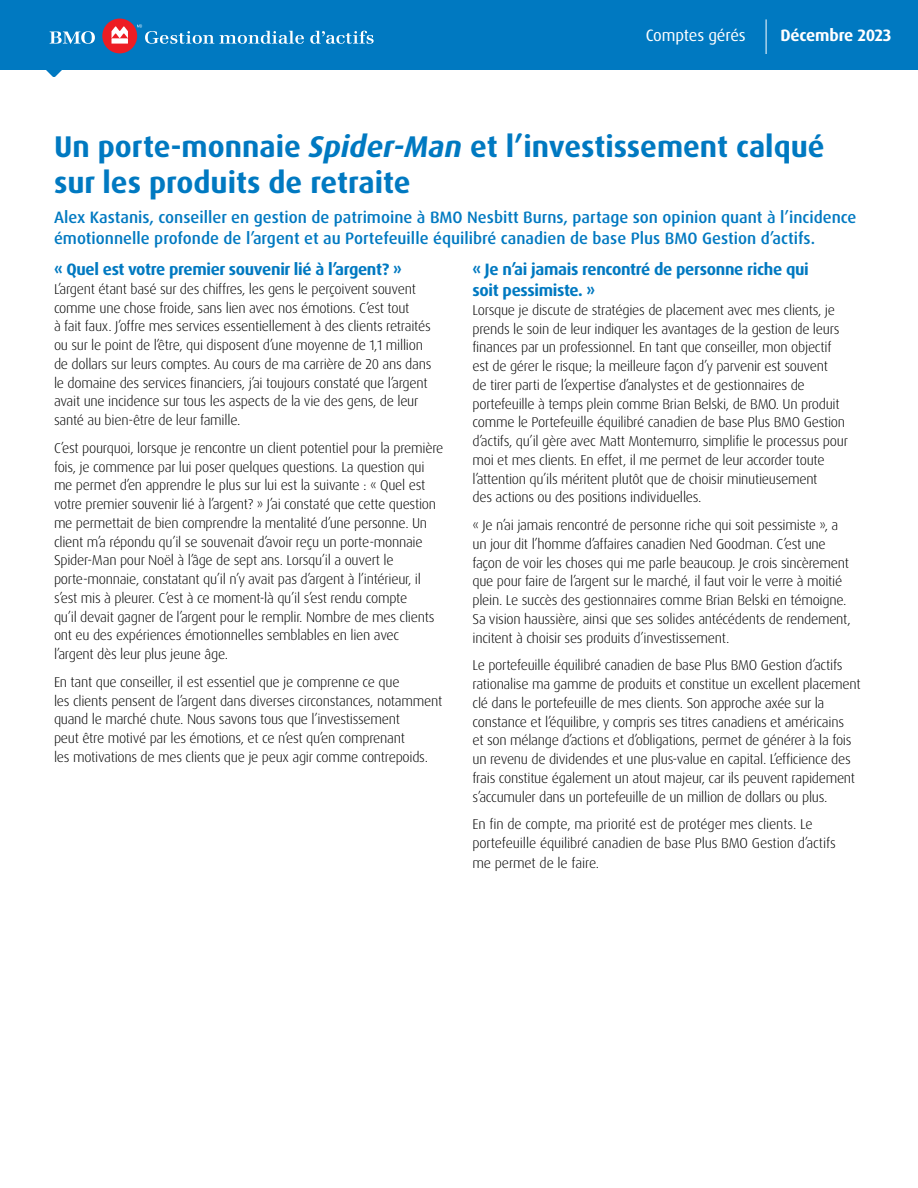
<style>
.page{position:relative;width:918px;height:1188px;background:#fff}
.page>*{position:absolute;margin:0;border:0;box-sizing:border-box;transform-origin:0 0}
.t1{font:700 30px/36px "Dax Pro";color:#0079c1}
.t2{font:500 16.5px/21px "Dax Pro";color:#0079c1}
.t3{font:700 16.5px/21px "Dax Pro";letter-spacing:-.02em;color:#0079c1}
.t4{font:16.5px "Dax Pro";letter-spacing:-.01em;color:#fff}
.t5{font:700 16.5px "Dax Pro";letter-spacing:-.01em;color:#fff}
.t6{font:300 14.25px/18.8px "Dax Pro";letter-spacing:-.02em;color:#000}
.s1{font-style:italic}
</style>
<div class="page">
<div style="left:0;top:0;width:918px;height:69px;background:#0079c1"></div>
<svg style="left:45px;top:69px;width:18px;height:8px"></svg>
<svg style="left:50px;top:31px;width:45px;height:13px"></svg>
<div style="left:102px;top:19px;width:35px;height:34px;background:#ed1d24;border-radius:50%"></div>
<svg style="left:112px;top:26px;width:16px;height:18px"></svg>
<svg style="left:137px;top:25px;width:167px;height:19px"></svg>
<svg style="left:310px;top:31px;width:64px;height:13px"></svg>
<hr style="left:766px;top:19px;width:1px;height:35px;background:#fff">
<p class="t4" style="left:646px;top:25px;width:101px">Comptes gérés</p>
<p class="t5" style="left:780px;top:25px;width:113px">Décembre 2023</p>
<p class="t1" style="left:54px;top:128px;width:772px">Un porte-monnaie <span class="s1">Spider-Man</span> et l’investissement calqué sur les produits de retraite</p>
<p class="t2" style="left:54px;top:207px;width:804px">Alex Kastanis, conseiller en gestion de patrimoine à BMO Nesbitt Burns, partage son opinion quant à l’incidence émotionnelle profonde de l’argent et au Portefeuille équilibré canadien de base Plus BMO Gestion d’actifs.</p>
<p class="t3" style="left:54px;top:259px;width:349px">« Quel est votre premier souvenir lié à l’argent? »</p>
<p class="t6" style="left:54px;top:280px;width:379px">L’argent étant basé sur des chiffres, les gens le perçoivent souvent comme une chose froide, sans lien avec nos émotions. C’est tout<br>à fait faux. J’offre mes services essentiellement à des clients retraités ou sur le point de l’être, qui disposent d’une moyenne de 1,1 million de dollars sur leurs comptes. Au cours de ma carrière de 20 ans dans le domaine des services financiers, j’ai toujours constaté que l’argent avait une incidence sur tous les aspects de la vie des gens, de leur santé au bien-être de leur famille.</p>
<p class="t6" style="left:54px;top:439px;width:391px">C’est pourquoi, lorsque je rencontre un client potentiel pour la première fois, je commence par lui poser quelques questions. La question qui me permet d’en apprendre le plus sur lui est la suivante : « Quel est votre premier souvenir lié à l’argent? » J’ai constaté que cette question me permettait de bien comprendre la mentalité d’une personne. Un client m’a répondu qu’il se souvenait d’avoir reçu un porte-monnaie Spider-Man pour Noël à l’âge de sept ans. Lorsqu’il a ouvert le porte-monnaie, constatant qu’il n’y avait pas d’argent à l’intérieur, il s’est mis à pleurer. C’est à ce moment-là qu’il s’est rendu compte<br>qu’il devait gagner de l’argent pour le remplir. Nombre de mes clients ont eu des expériences émotionnelles semblables en lien avec<br>l’argent dès leur plus jeune âge.</p>
<p class="t6" style="left:54px;top:673px;width:390px">En tant que conseiller, il est essentiel que je comprenne ce que<br>les clients pensent de l’argent dans diverses circonstances, notamment quand le marché chute. Nous savons tous que l’investissement<br>peut être motivé par les émotions, et ce n’est qu’en comprenant<br>les motivations de mes clients que je peux agir comme contrepoids.</p>
<p class="t3" style="left:472px;top:259px;width:338px">« Je n’ai jamais rencontré de personne riche qui soit pessimiste. »</p>
<p class="t6" style="left:472px;top:301px;width:377px">Lorsque je discute de stratégies de placement avec mes clients, je prends le soin de leur indiquer les avantages de la gestion de leurs finances par un professionnel. En tant que conseiller, mon objectif est de gérer le risque; la meilleure façon d’y parvenir est souvent<br>de tirer parti de l’expertise d’analystes et de gestionnaires de portefeuille à temps plein comme Brian Belski, de BMO. Un produit comme le Portefeuille équilibré canadien de base Plus BMO Gestion d’actifs, qu’il gère avec Matt Montemurro, simplifie le processus pour moi et mes clients. En effet, il me permet de leur accorder toute l’attention qu’ils méritent plutôt que de choisir minutieusement<br>des actions ou des positions individuelles.</p>
<p class="t6" style="left:472px;top:516px;width:380px">« Je n’ai jamais rencontré de personne riche qui soit pessimiste », a un jour dit l’homme d’affaires canadien Ned Goodman. C’est une façon de voir les choses qui me parle beaucoup. Je crois sincèrement que pour faire de l’argent sur le marché, il faut voir le verre à moitié plein. Le succès des gestionnaires comme Brian Belski en témoigne.<br>Sa vision haussière, ainsi que ses solides antécédents de rendement, incitent à choisir ses produits d’investissement.</p>
<p class="t6" style="left:472px;top:656px;width:390px">Le portefeuille équilibré canadien de base Plus BMO Gestion d’actifs rationalise ma gamme de produits et constitue un excellent placement clé dans le portefeuille de mes clients. Son approche axée sur la constance et l’équilibre, y compris ses titres canadiens et américains<br>et son mélange d’actions et d’obligations, permet de générer à la fois un revenu de dividendes et une plus-value en capital. L’efficience des frais constitue également un atout majeur, car ils peuvent rapidement s’accumuler dans un portefeuille de un million de dollars ou plus.</p>
<p class="t6" style="left:472px;top:815px;width:365px;line-height:19.2px">En fin de compte, ma priorité est de protéger mes clients. Le portefeuille équilibré canadien de base Plus BMO Gestion d’actifs me permet de le faire.</p>
</div>
